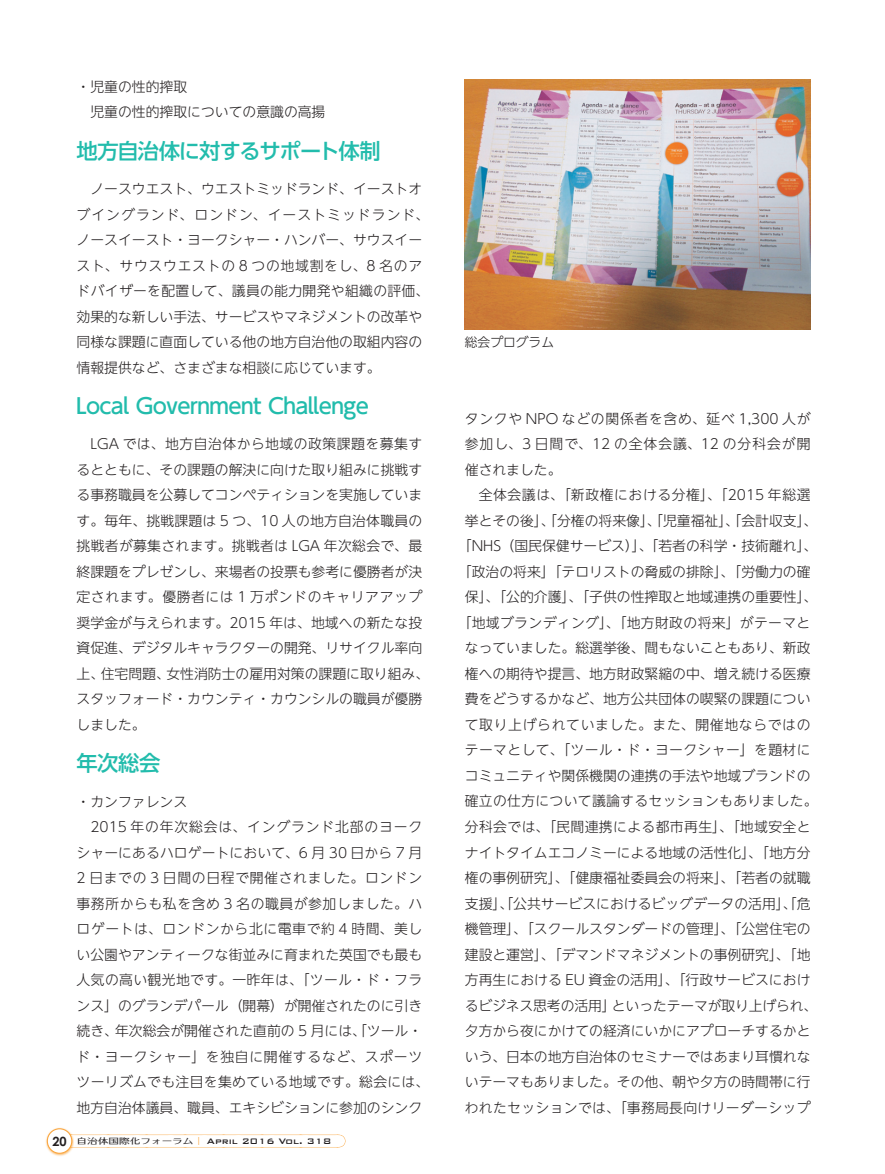
<style>
.page{position:relative;width:885px;height:1174px;background:#fff}
.page>*{position:absolute;margin:0;border:0;box-sizing:border-box;transform-origin:0 0}
.t1{font:500 21.3px "UD Shin Go Pr 6";letter-spacing:-.04em;color:#22bcac}
.t2{font:300 13.8px/25.5px "UD Shin Go NT Pro";color:#231f20}
.t3{font:300 13.8px "UD Shin Go NT Pro";letter-spacing:.03em;color:#231f20}
.t4{font:300 13.8px "UD Shin Go NT Pro";letter-spacing:.025em;color:#231f20}
.t5{font:300 13.8px "UD Shin Go NT Pro";letter-spacing:.045em;color:#231f20}
.t6{font:300 13.8px "UD Shin Go NT Pro";letter-spacing:.05em;color:#231f20}
.t7{font:300 13.8px "UD Shin Go NT Pro";letter-spacing:.02em;color:#231f20}
.t8{font:300 13.8px "UD Shin Go NT Pro";letter-spacing:.06em;color:#231f20}
.t9{font:300 13.8px "UD Shin Go NT Pro";letter-spacing:.04em;color:#231f20}
.t10{font:300 12.75px "UD Shin Go Pr 6";color:#231f20}
.t11{font:500 10.65px "Bank Gothic BT";color:#231f20}
.s1{font-family:"Century Gothic";font-weight:700;font-size:12.75px}
.s2{font-family:"UD Typos 510 Std";font-weight:400;font-size:7.95px}
.s3{font-family:"UD Typos 510 Std";font-weight:400;font-size:7.95px;color:#faa63f}
</style>
<div class="page">
<img style="left:465px;top:80px;width:345px;height:249px">
<svg style="left:103px;top:1134px;width:218px;height:2px"></svg>
<div style="left:45px;top:1127px;width:29px;height:29px;background:#faa63f;opacity:.75"></div>
<div style="left:47px;top:1128px;width:25px;height:25px;background:#fff;border-radius:50%"></div>
<div style="left:47px;top:1128px;width:25px;height:25px;border:1px solid #faa63f;border-radius:50%"></div>
<p class="t2" style="left:90px;top:73px;width:236px;text-indent:-14px">・児童の性的搾取<br>児童の性的搾取についての意識の高揚</p>
<h1 class="t1" style="left:76px;top:133px;width:306px">地方自治体に対するサポート体制</h1>
<p class="t2" style="left:77px;top:175px;width:354px;text-indent:14px">ノースウエスト、ウエストミッドランド、イーストオブイングランド、ロンドン、イーストミッドランド、ノースイースト・ヨークシャー・ハンバー、サウスイースト、サウスウエストの 8 つの地域割をし、8 名のアドバイザーを配置して、議員の能力開発や組織の評価、効果的な新しい手法、サービスやマネジメントの改革や同様な課題に直面している他の地方自治他の取組内容の情報提供など、さまざまな相談に応じています。</p>
<h1 class="t1" style="left:76px;top:388px;width:294px">Local Government Challenge</h1>
<p class="t2" style="left:77px;top:431px;width:354px;text-indent:14px">LGA では、地方自治体から地域の政策課題を募集するとともに、その課題の解決に向けた取り組みに挑戦する事務職員を公募してコンペティションを実施しています。毎年、挑戦課題は 5 つ、10 人の地方自治体職員の挑戦者が募集されます。挑戦者は LGA 年次総会で、最終課題をプレゼンし、来場者の投票も参考に優勝者が決定されます。優勝者には 1 万ポンドのキャリアアップ奨学金が与えられます。2015 年は、地域への新たな投資促進、デジタルキャラクターの開発、リサイクル率向上、住宅問題、女性消防士の雇用対策の課題に取り組み、スタッフォード・カウンティ・カウンシルの職員が優勝しました。</p>
<h1 class="t1" style="left:76px;top:745px;width:86px">年次総会</h1>
<p class="t2" style="left:77px;top:788px;width:112px">・カンファレンス</p>
<p class="t8" style="left:90px;top:815px;width:333px">2015 年の年次総会は、イングランド北部のヨーク</p>
<p class="t2" style="left:77px;top:839px;width:347px">シャーにあるハロゲートにおいて、6 月 30 日から 7 月</p>
<p class="t5" style="left:77px;top:866px;width:347px">2 日までの 3 日間の日程で開催されました。ロンドン</p>
<p class="t9" style="left:77px;top:892px;width:347px">事務所からも私を含め 3 名の職員が参加しました。ハ</p>
<p class="t5" style="left:77px;top:917px;width:347px">ロゲートは、ロンドンから北に電車で約 4 時間、美し</p>
<p class="t2" style="left:77px;top:941px;width:347px">い公園やアンティークな街並みに育まれた英国でも最も</p>
<p class="t3" style="left:77px;top:968px;width:347px">人気の高い観光地です。一昨年は、「ツール・ド・フラ</p>
<p class="t2" style="left:77px;top:992px;width:347px">ンス」のグランデパール（開幕）が開催されたのに引き</p>
<p class="t2" style="left:77px;top:1017px;width:347px">続き、年次総会が開催された直前の 5 月には、「ツール・</p>
<p class="t6" style="left:77px;top:1045px;width:347px">ド・ヨークシャー」を独自に開催するなど、スポーツ</p>
<p class="t4" style="left:77px;top:1070px;width:354px">ツーリズムでも注目を集めている地域です。総会には、</p>
<p class="t2" style="left:77px;top:1094px;width:347px">地方自治体議員、職員、エキシビションに参加のシンク</p>
<p class="t11" style="left:52px;top:1135px;width:280px"><span class="s1">20</span> <span class="s2">自治体国際化フォーラム</span><span class="s3">｜</span> April 2016 Vol. 318</p>
<p class="t10" style="left:465px;top:332px;width:91px">総会プログラム</p>
<p class="t2" style="left:465px;top:405px;width:347px;text-align:justify">タンクや NPO などの関係者を含め、延べ 1,300 人が参加し、3 日間で、12 の全体会議、12 の分科会が開催されました。</p>
<p class="t5" style="left:478px;top:484px;width:333px">全体会議は、「新政権における分権」、「2015 年総選</p>
<p class="t2" style="left:465px;top:507px;width:354px">挙とその後」、「分権の将来像」、「児童福祉」、「会計収支」、</p>
<p class="t2" style="left:458px;top:533px;width:361px">「NHS（国民保健サービス）」、「若者の科学・技術離れ」、</p>
<p class="t2" style="left:458px;top:558px;width:354px">「政治の将来」「テロリストの脅威の排除」、「労働力の確</p>
<p class="t2" style="left:465px;top:584px;width:354px">保」、「公的介護」、「子供の性搾取と地域連携の重要性」、</p>
<p class="t4" style="left:458px;top:611px;width:354px">「地域ブランディング」、「地方財政の将来」がテーマと</p>
<p class="t2" style="left:465px;top:635px;width:347px">なっていました。総選挙後、間もないこともあり、新政</p>
<p class="t2" style="left:465px;top:660px;width:347px">権への期待や提言、地方財政緊縮の中、増え続ける医療</p>
<p class="t2" style="left:465px;top:686px;width:347px">費をどうするかなど、地方公共団体の喫緊の課題につい</p>
<p class="t6" style="left:465px;top:713px;width:347px">て取り上げられていました。また、開催地ならではの</p>
<p class="t3" style="left:465px;top:739px;width:347px">テーマとして、「ツール・ド・ヨークシャー」を題材に</p>
<p class="t2" style="left:465px;top:762px;width:347px">コミュニティや関係機関の連携の手法や地域ブランドの</p>
<p class="t7" style="left:465px;top:790px;width:354px">確立の仕方について議論するセッションもありました。</p>
<p class="t3" style="left:465px;top:815px;width:347px">分科会では、「民間連携による都市再生」、「地域安全と</p>
<p class="t2" style="left:465px;top:839px;width:347px">ナイトタイムエコノミーによる地域の活性化」、「地方分</p>
<p class="t2" style="left:465px;top:864px;width:347px">権の事例研究」、「健康福祉委員会の将来」、「若者の就職</p>
<p class="t2" style="left:465px;top:890px;width:347px">支援」、「公共サービスにおけるビッグデータの活用」、「危</p>
<p class="t2" style="left:465px;top:915px;width:347px">機管理」、「スクールスタンダードの管理」、「公営住宅の</p>
<p class="t2" style="left:465px;top:941px;width:347px">建設と運営」、「デマンドマネジメントの事例研究」、「地</p>
<p class="t2" style="left:465px;top:966px;width:347px">方再生における EU 資金の活用」、「行政サービスにおけ</p>
<p class="t2" style="left:465px;top:992px;width:354px">るビジネス思考の活用」といったテーマが取り上げられ、</p>
<p class="t2" style="left:465px;top:1017px;width:347px">夕方から夜にかけての経済にいかにアプローチするかと</p>
<p class="t2" style="left:465px;top:1043px;width:347px">いう、日本の地方自治体のセミナーではあまり耳慣れな</p>
<p class="t2" style="left:465px;top:1068px;width:347px">いテーマもありました。その他、朝や夕方の時間帯に行</p>
<p class="t4" style="left:465px;top:1096px;width:347px">われたセッションでは、「事務局長向けリーダーシップ</p>
</div>
